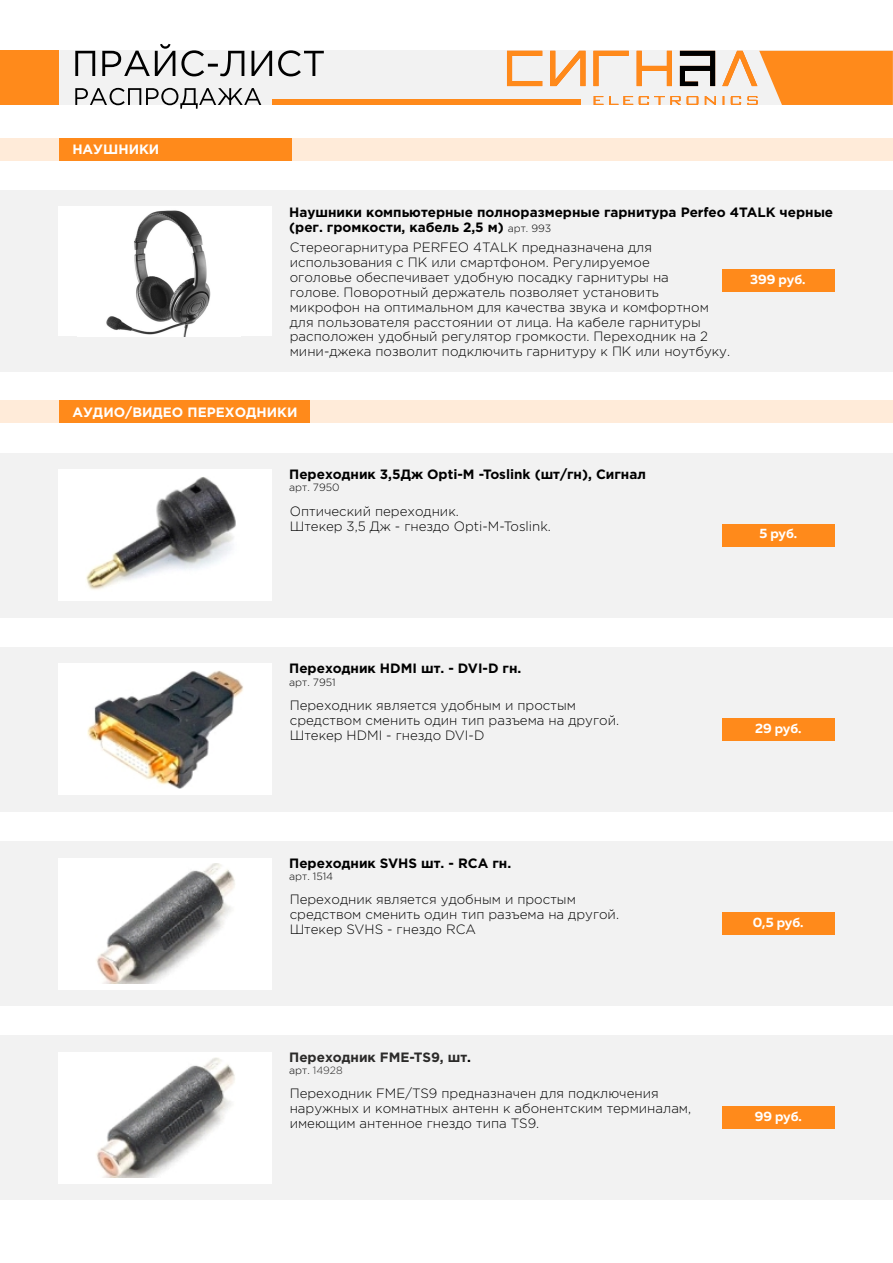
<style>
.page{position:relative;width:893px;height:1263px;background:#fff}
.page>*{position:absolute;margin:0;border:0;box-sizing:border-box;transform-origin:0 0}
.t1{font:300 13.5px/14.9px "Gotham Pro";color:#000}
.t2{font:700 13.5px/15.3px "Gotham Pro";color:#000}
.t3{font:700 13.5px "Muller";color:#fff}
.t4{font:700 13.5px "Gotham Pro";color:#fff}
.t5{font:700 13.5px "Gotham Pro";color:#2b2a29}
.t6{font:300 10.5px "Gotham Pro";color:#000}
.t7{font:300 10.5px "Gotham Pro";color:#2b2a29}
.s1{font-weight:300;font-size:10.5px}
.s2{color:#000}
</style>
<div class="page">
<div style="left:59px;top:51px;width:834px;height:54px;background:#f2f2f2"></div>
<svg style="left:75px;top:44px;width:249px;height:65px"></svg>
<div style="left:0;top:51px;width:59px;height:54px;background:#ff8a1b"></div>
<div style="left:272px;top:99px;width:308px;height:6px;background:#ff8a1b"></div>
<svg style="left:550px;top:51px;width:35px;height:35px"></svg>
<svg style="left:507px;top:51px;width:35px;height:35px"></svg>
<svg style="left:593px;top:51px;width:300px;height:54px"></svg>
<div style="left:0;top:190px;width:893px;height:181px;background:#f2f2f2"></div>
<div style="left:722px;top:269px;width:113px;height:23px;background:#ff8a1b"></div>
<div style="left:59px;top:207px;width:213px;height:129px;background:#fff"></div>
<img style="left:106px;top:210px;width:105px;height:126px">
<div style="left:0;top:138px;width:893px;height:23px;background:#ffebd9"></div>
<div style="left:59px;top:138px;width:233px;height:23px;background:#ff8a1b"></div>
<div style="left:0;top:400px;width:893px;height:23px;background:#ffebd9"></div>
<div style="left:59px;top:400px;width:250px;height:23px;background:#ff8a1b"></div>
<div style="left:0;top:453px;width:893px;height:165px;background:#f2f2f2"></div>
<div style="left:722px;top:524px;width:113px;height:23px;background:#ff8a1b"></div>
<div style="left:59px;top:469px;width:213px;height:132px;background:#fff"></div>
<img style="left:86px;top:477px;width:150px;height:113px">
<div style="left:0;top:647px;width:893px;height:165px;background:#f2f2f2"></div>
<div style="left:722px;top:718px;width:113px;height:23px;background:#ff8a1b"></div>
<div style="left:59px;top:663px;width:213px;height:132px;background:#fff"></div>
<img style="left:87px;top:670px;width:156px;height:118px">
<div style="left:0;top:841px;width:893px;height:165px;background:#f2f2f2"></div>
<div style="left:722px;top:912px;width:113px;height:23px;background:#ff8a1b"></div>
<div style="left:59px;top:858px;width:213px;height:131px;background:#fff"></div>
<img style="left:96px;top:864px;width:139px;height:119px">
<div style="left:0;top:1035px;width:893px;height:165px;background:#f2f2f2"></div>
<div style="left:722px;top:1106px;width:113px;height:23px;background:#ff8a1b"></div>
<div style="left:59px;top:1052px;width:213px;height:131px;background:#fff"></div>
<img style="left:96px;top:1058px;width:139px;height:119px">
<p class="t4" style="left:72px;top:144px;width:89px">НАУШНИКИ</p>
<p class="t2" style="left:289px;top:205px;width:545px">Наушники компьютерные полноразмерные гарнитура Perfeo 4TALK черные (рег. громкости, кабель 2,5 м) <span class="s1">арт. 993</span></p>
<p class="t1" style="left:290px;top:241px;width:442px">Стереогарнитура PERFEO 4TALK предназначена для использования с ПК или смартфоном. Регулируемое<br>оголовье обеспечивает удобную посадку гарнитуры на<br>голове. Поворотный держатель позволяет установить микрофон на оптимальном для качества звука и комфортном для пользователя расстоянии от лица. На кабеле гарнитуры расположен удобный регулятор громкости. Переходник на 2 мини-джека позволит подключить гарнитуру к ПК или ноутбуку.</p>
<p class="t3" style="left:750px;top:273px;width:57px">399 руб.</p>
<p class="t4" style="left:72px;top:407px;width:227px">АУДИО/ВИДЕО ПЕРЕХОДНИКИ</p>
<p class="t2" style="left:289px;top:468px;width:358px">Переходник 3,5Дж Opti-M -Toslink (шт/гн), Сигнал</p>
<p class="t6" style="left:289px;top:484px;width:52px">арт. 7950</p>
<p class="t1" style="left:290px;top:504px;width:263px">Оптический переходник.<br>Штекер 3,5 Дж - гнездо Opti-M-Toslink.</p>
<p class="t2" style="left:289px;top:662px;width:234px">Переходник HDMI шт. - DVI-D гн.</p>
<p class="t6" style="left:289px;top:678px;width:48px">арт. 7951</p>
<p class="t1" style="left:290px;top:699px;width:331px">Переходник является удобным и простым средством сменить один тип разъема на другой.<br>Штекер HDMI - гнездо DVI-D</p>
<p class="t2" style="left:289px;top:856px;width:224px">Переходник SVHS шт. - RCA гн.</p>
<p class="t6" style="left:289px;top:872px;width:46px">арт. 1514</p>
<p class="t1" style="left:290px;top:893px;width:331px">Переходник является удобным и простым средством сменить один тип разъема на другой.<br>Штекер SVHS - гнездо RCA</p>
<p class="t5" style="left:289px;top:1052px;width:183px">Переходник FME-TS9, шт<span class="s2">.</span></p>
<p class="t7" style="left:289px;top:1066px;width:55px"><span class="s2">арт.</span> 14928</p>
<p class="t1" style="left:290px;top:1087px;width:403px">Переходник FME/TS9 предназначен для подключения наружных и комнатных антенн к абонентским терминалам, имеющим антенное гнездо типа TS9.</p>
<p class="t3" style="left:759px;top:528px;width:39px">5 руб.</p>
<p class="t3" style="left:755px;top:722px;width:48px">29 руб.</p>
<p class="t3" style="left:753px;top:916px;width:52px">0,5 руб.</p>
<p class="t3" style="left:755px;top:1110px;width:49px">99 руб.</p>
</div>
